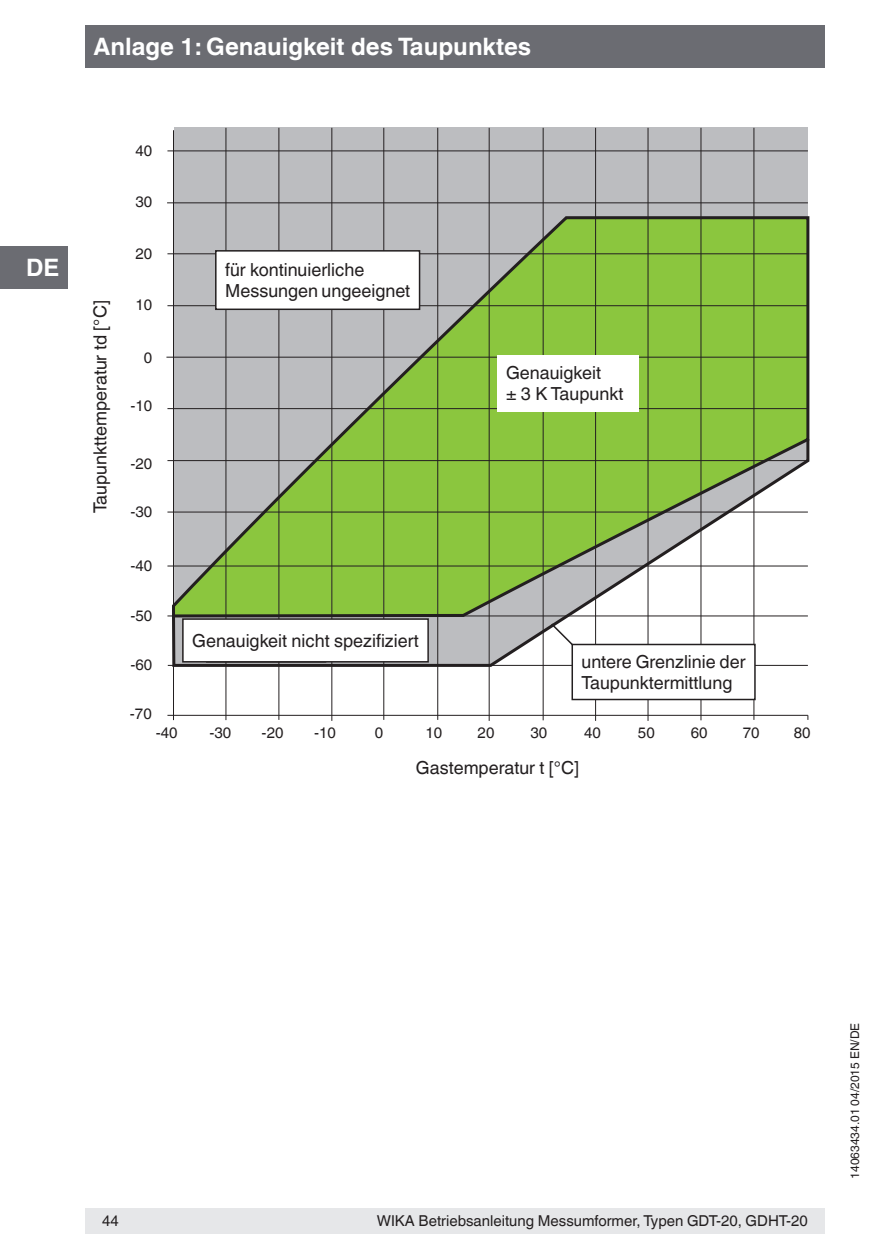
<style>
.page{position:relative;width:893px;height:1259px;background:#fff}
.page>*{position:absolute;margin:0;border:0;box-sizing:border-box;transform-origin:0 0}
.t1{font:700 24px "Helvetica World";color:#fff}
.t2{font:18px/21.6px "Helvetica World";color:#231f20}
.t3{font:15px/18.3px "Helvetica World";color:#231f20}
.t4{font:12px "Helvetica World";color:#231f20}
</style>
<div class="page">
<div style="left:85px;top:1208px;width:740px;height:25px;background:#e6e7e9"></div>
<div style="left:85px;top:26px;width:740px;height:42px;background:#6b6c72"></div>
<div style="left:0;top:246px;width:68px;height:43px;background:#6b6c72"></div>
<div style="left:754px;top:151px;width:54px;height:52px;background:#bcbdc0"></div>
<div style="left:701px;top:128px;width:53px;height:23px;background:#bcbdc0"></div>
<div style="left:754px;top:128px;width:54px;height:23px;background:#bcbdc0"></div>
<div style="left:701px;top:151px;width:53px;height:52px;background:#bcbdc0"></div>
<div style="left:648px;top:128px;width:53px;height:23px;background:#bcbdc0"></div>
<div style="left:648px;top:151px;width:53px;height:52px;background:#bcbdc0"></div>
<div style="left:596px;top:151px;width:52px;height:52px;background:#bcbdc0"></div>
<div style="left:596px;top:128px;width:52px;height:23px;background:#bcbdc0"></div>
<div style="left:543px;top:128px;width:53px;height:23px;background:#bcbdc0"></div>
<div style="left:543px;top:151px;width:53px;height:52px;background:#bcbdc0"></div>
<div style="left:489px;top:151px;width:54px;height:52px;background:#bcbdc0"></div>
<div style="left:489px;top:128px;width:54px;height:23px;background:#bcbdc0"></div>
<div style="left:438px;top:128px;width:51px;height:23px;background:#bcbdc0"></div>
<div style="left:438px;top:151px;width:51px;height:52px;background:#bcbdc0"></div>
<div style="left:384px;top:151px;width:54px;height:52px;background:#bcbdc0"></div>
<div style="left:384px;top:128px;width:54px;height:23px;background:#bcbdc0"></div>
<div style="left:332px;top:151px;width:52px;height:52px;background:#bcbdc0"></div>
<div style="left:332px;top:128px;width:52px;height:23px;background:#bcbdc0"></div>
<div style="left:279px;top:128px;width:53px;height:23px;background:#bcbdc0"></div>
<div style="left:279px;top:151px;width:53px;height:52px;background:#bcbdc0"></div>
<div style="left:226px;top:128px;width:53px;height:23px;background:#bcbdc0"></div>
<div style="left:226px;top:151px;width:53px;height:52px;background:#bcbdc0"></div>
<div style="left:174px;top:151px;width:52px;height:52px;background:#bcbdc0"></div>
<div style="left:174px;top:128px;width:52px;height:23px;background:#bcbdc0"></div>
<hr style="left:173px;top:130px;width:1px;height:476px;background:#231f20">
<hr style="left:225px;top:128px;width:1px;height:592px;background:#231f20">
<hr style="left:278px;top:128px;width:1px;height:592px;background:#231f20">
<hr style="left:331px;top:128px;width:1px;height:593px;background:#231f20">
<hr style="left:383px;top:128px;width:1px;height:592px;background:#231f20">
<hr style="left:437px;top:128px;width:1px;height:592px;background:#231f20">
<hr style="left:489px;top:128px;width:1px;height:593px;background:#231f20">
<hr style="left:543px;top:128px;width:1px;height:592px;background:#231f20">
<hr style="left:595px;top:128px;width:1px;height:593px;background:#231f20">
<hr style="left:647px;top:128px;width:1px;height:593px;background:#231f20">
<hr style="left:700px;top:128px;width:1px;height:592px;background:#231f20">
<hr style="left:753px;top:128px;width:1px;height:592px;background:#231f20">
<hr style="left:166px;top:357px;width:642px;height:1px;background:#231f20">
<hr style="left:167px;top:202px;width:641px;height:1px;background:#231f20">
<hr style="left:167px;top:150px;width:641px;height:1px;background:#231f20">
<svg style="left:167px;top:203px;width:641px;height:517px"></svg>
<div style="left:216px;top:251px;width:204px;height:58px;background:#fff"></div>
<div style="left:215px;top:250px;width:205px;height:60px;border:2px solid #231f20"></div>
<div style="left:572px;top:644px;width:183px;height:55px;background:#fff"></div>
<div style="left:571px;top:644px;width:185px;height:56px;border:2px solid #231f20"></div>
<div style="left:497px;top:355px;width:142px;height:56px;background:#fff"></div>
<div style="left:183px;top:619px;width:245px;height:43px;background:#fff"></div>
<div style="left:182px;top:618px;width:247px;height:44px;border:2px solid #231f20"></div>
<h1 class="t1" style="left:26px;top:254px;width:35px">DE</h1>
<h1 class="t1" style="left:94px;top:33px;width:439px">Anlage 1: Genauigkeit des Taupunktes</h1>
<p class="t3" style="left:135px;top:141px;width:18px">40</p>
<p class="t3" style="left:135px;top:193px;width:18px">30</p>
<p class="t2" style="left:89px;top:513px;width:214px;rotate:-90deg">Taupunkttemperatur td [°C]</p>
<p class="t3" style="left:93px;top:512px;width:180px;rotate:-90deg">Taupunkttemperatur td [°C]</p>
<p class="t3" style="left:135px;top:245px;width:18px">20</p>
<p class="t3" style="left:135px;top:296px;width:18px">10</p>
<p class="t3" style="left:144px;top:349px;width:10px">0</p>
<p class="t3" style="left:130px;top:396px;width:23px">-10</p>
<p class="t2" style="left:225px;top:259px;width:187px">für kontinuierliche<br>Messungen ungeeignet</p>
<p class="t3" style="left:232px;top:260px;width:158px">für kontinuierliche<br>Messungen ungeeignet</p>
<p class="t2" style="left:506px;top:362px;width:119px">Genauigkeit<br>± 3 K Taupunkt</p>
<p class="t3" style="left:510px;top:364px;width:100px">Genauigkeit<br>± 3 K Taupunkt</p>
<p class="t3" style="left:130px;top:454px;width:23px">-20</p>
<p class="t3" style="left:130px;top:503px;width:23px">-30</p>
<p class="t3" style="left:130px;top:556px;width:23px">-40</p>
<p class="t3" style="left:130px;top:606px;width:23px">-50</p>
<p class="t3" style="left:130px;top:656px;width:23px">-60</p>
<p class="t3" style="left:130px;top:705px;width:23px">-70</p>
<p class="t3" style="left:156px;top:724px;width:23px">-40</p>
<p class="t2" style="left:192px;top:630px;width:228px">Genauigkeit nicht spezifiziert</p>
<p class="t3" style="left:213px;top:641px;width:108px">nicht spezifiziert</p>
<p class="t3" style="left:580px;top:648px;width:153px">untere Grenzlinie<br>der Taupunktermittlung</p>
<p class="t2" style="left:581px;top:650px;width:166px">untere Grenzlinie der<br>Taupunktermittlung</p>
<p class="t3" style="left:209px;top:724px;width:23px">-30</p>
<p class="t3" style="left:262px;top:724px;width:23px">-20</p>
<p class="t3" style="left:314px;top:724px;width:23px">-10</p>
<p class="t3" style="left:375px;top:724px;width:10px">0</p>
<p class="t3" style="left:425px;top:724px;width:18px">10</p>
<p class="t3" style="left:478px;top:724px;width:18px">20</p>
<p class="t3" style="left:530px;top:724px;width:18px">30</p>
<p class="t3" style="left:584px;top:724px;width:18px">40</p>
<p class="t3" style="left:638px;top:724px;width:18px">50</p>
<p class="t3" style="left:691px;top:724px;width:18px">60</p>
<p class="t3" style="left:743px;top:724px;width:18px">70</p>
<p class="t3" style="left:794px;top:724px;width:18px">80</p>
<p class="t3" style="left:421px;top:753px;width:139px">Gastemperatur t [°C]</p>
<p class="t2" style="left:416px;top:757px;width:165px">Gastemperatur t [°C]</p>
<p class="t3" style="left:102px;top:1211px;width:18px">44</p>
<p class="t3" style="left:377px;top:1211px;width:433px">WIKA Betriebsanleitung Messumformer, Typen GDT-20, GDHT-20</p>
<p class="t4" style="left:848px;top:1178px;width:157px;rotate:-90deg">14063434.01 04/2015 EN/DE</p>
</div>
